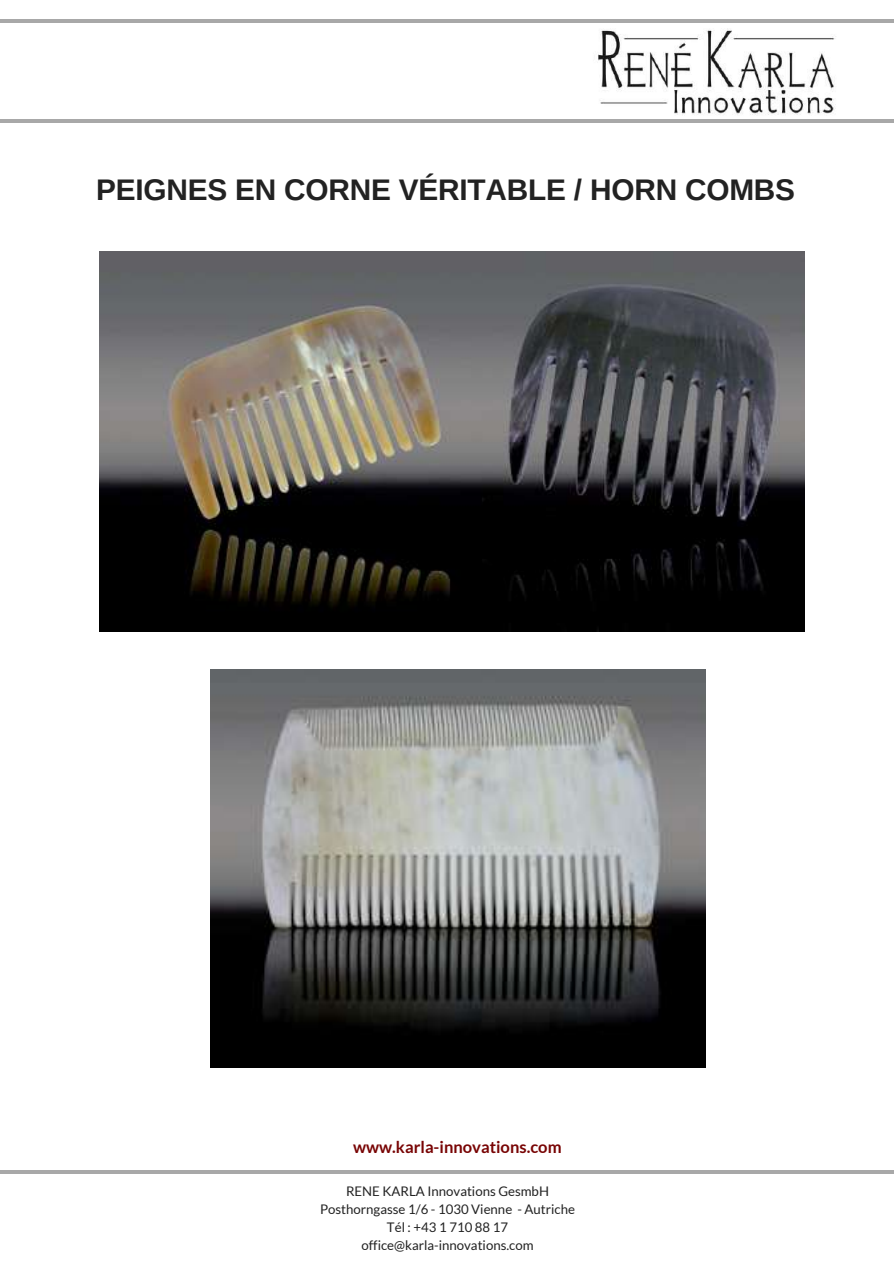
<style>
.page{position:relative;width:894px;height:1264px;background:#fff}
.page>*{position:absolute;margin:0;border:0;box-sizing:border-box;transform-origin:0 0}
.t1{font:700 29.85px "Arimo";letter-spacing:-.005em;color:#222}
.t2{font:700 16.5px "Lato";color:#780404}
.t3{font:13.2px/18px "Lato";color:#222;text-align:center}
</style>
<div class="page">
<img style="left:536px;top:22px;width:357px;height:101px">
<hr style="left:0;top:19px;width:893px;height:3px;background:#a8a8a8">
<hr style="left:0;top:119px;width:893px;height:3px;background:#a8a8a8">
<hr style="left:0;top:1170px;width:893px;height:3px;background:#a8a8a8">
<img style="left:100px;top:251px;width:704px;height:380px">
<img style="left:211px;top:670px;width:493px;height:397px">
<h1 class="t1" style="left:96px;top:173px;width:700px">PEIGNES EN CORNE VÉRITABLE / HORN COMBS</h1>
<p class="t2" style="left:353px;top:1136px;width:210px">www.karla-innovations.com</p>
<p class="t3" style="left:320px;top:1181px;width:256px">RENE KARLA Innovations GesmbH<br>Posthorngasse 1/6 - 1030 Vienne - Autriche<br>Tél : +43 1 710 88 17 office@karla-innovations.com</p>
</div>
